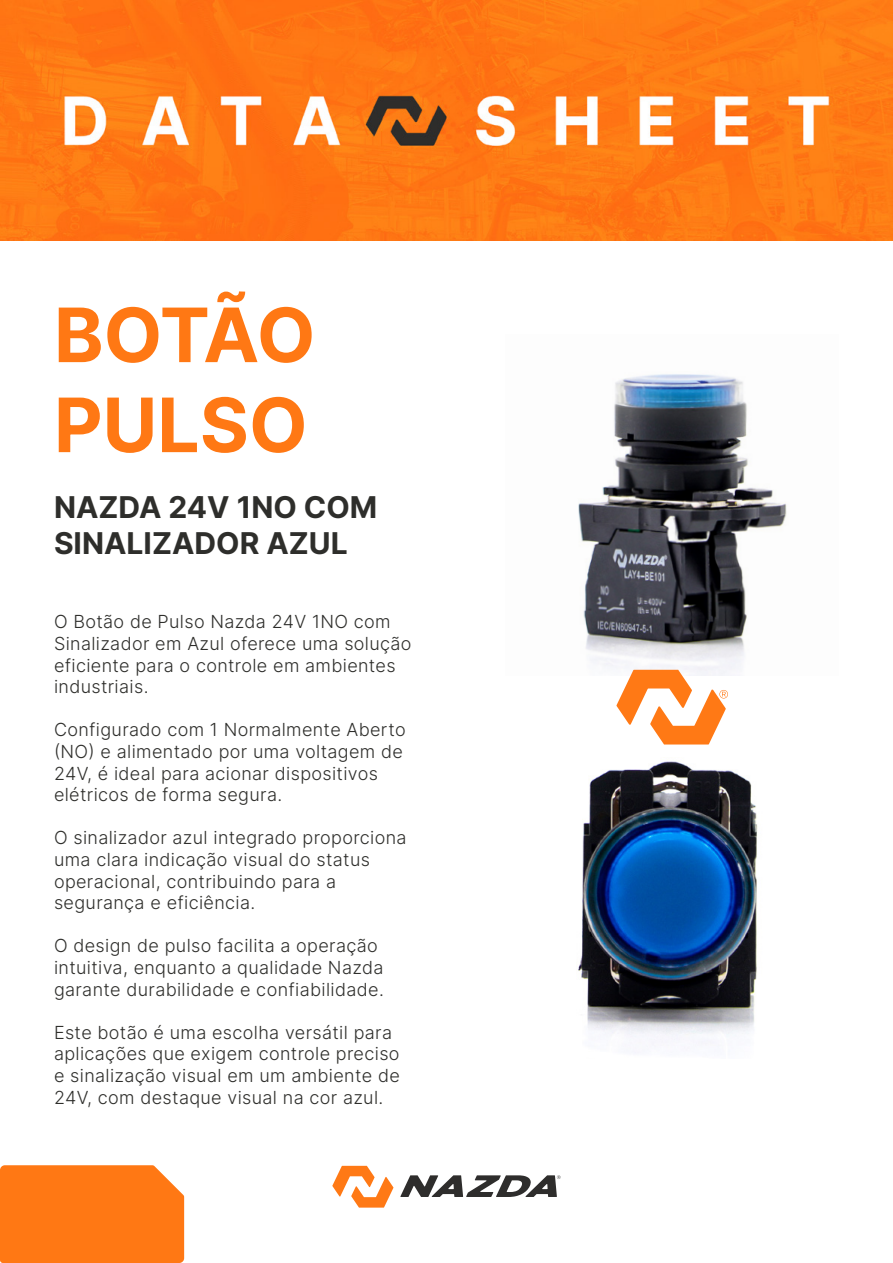
<style>
.page{position:relative;width:893px;height:1263px;background:#fff}
.page>*{position:absolute;margin:0;border:0;box-sizing:border-box;transform-origin:0 0}
.t1{font:700 75px/90px "Inter";color:#ff7814}
.t2{font:700 30px/36px "Inter";color:#2e2e2b}
.t3{font:300 18px/21.6px "Inter";letter-spacing:.02em;color:#2e2e2b}
</style>
<div class="page">
<img style="left:0;top:0;width:893px;height:241px">
<svg style="left:332px;top:1166px;width:61px;height:41px"></svg>
<svg style="left:400px;top:1175px;width:161px;height:22px"></svg>
<div style="left:0;top:1165px;width:184px;height:98px;background:#ff7814"></div>
<img style="left:578px;top:744px;width:180px;height:309px">
<img style="left:578px;top:374px;width:209px;height:296px">
<svg style="left:616px;top:670px;width:112px;height:74px"></svg>
<h1 class="t1" style="left:54px;top:288px;width:263px">BOTÃO<br>PULSO</h1>
<h2 class="t2" style="left:54px;top:489px;width:325px">NAZDA 24V 1NO COM<br>SINALIZADOR AZUL</h2>
<p class="t3" style="left:54px;top:610px;width:359px">O Botão de Pulso Nazda 24V 1NO com<br>Sinalizador em Azul oferece uma solução eficiente para o controle em ambientes industriais.</p>
<p class="t3" style="left:54px;top:718px;width:353px">Configurado com 1 Normalmente Aberto (NO) e alimentado por uma voltagem de 24V, é ideal para acionar dispositivos elétricos de forma segura.</p>
<p class="t3" style="left:54px;top:826px;width:354px">O sinalizador azul integrado proporciona uma clara indicação visual do status operacional, contribuindo para a segurança e eficiência.</p>
<p class="t3" style="left:54px;top:934px;width:331px">O design de pulso facilita a operação intuitiva, enquanto a qualidade Nazda garante durabilidade e confiabilidade.</p>
<p class="t3" style="left:54px;top:1021px;width:347px">Este botão é uma escolha versátil para aplicações que exigem controle preciso e sinalização visual em um ambiente de 24V, com destaque visual na cor azul.</p>
</div>
